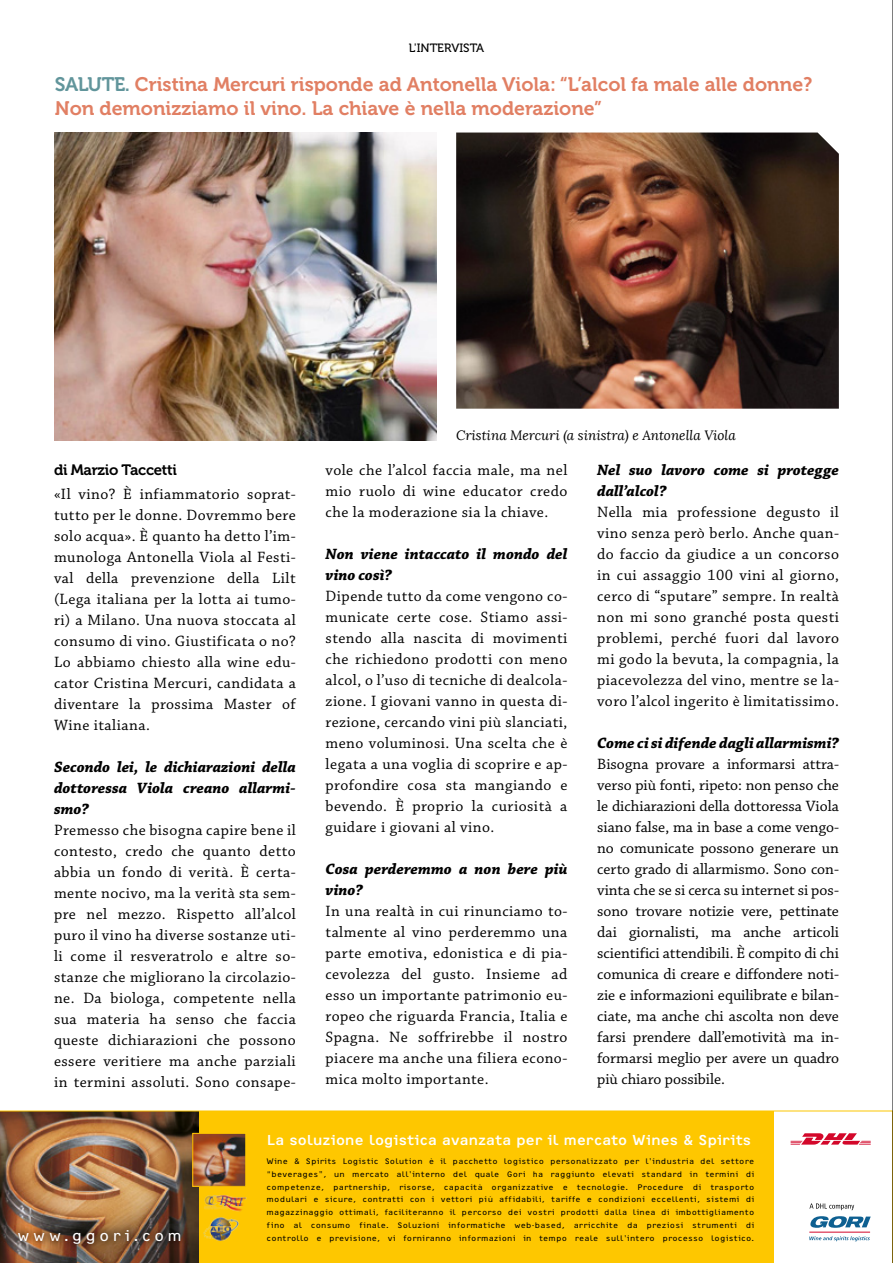
<style>
.page{position:relative;width:893px;height:1263px;background:#fff}
.page>*{position:absolute;margin:0;border:0;box-sizing:border-box;transform-origin:0 0}
.t1{font:19.5px/24px "Museo 700";color:#e17f63}
.t2{font:500 16.05px "Visa Type";letter-spacing:.195em;color:#fff}
.t3{font:15.75px/21px "Chaparral Pro";letter-spacing:.03em;color:#000;text-align:justify}
.t4{font:italic 700 15.75px/21px "Chaparral Pro";color:#000}
.t5{font:15px "Museo 700";letter-spacing:-.02em;color:#000}
.t6{font:600 14.85px "Visa Type";letter-spacing:-.03em;color:#fff}
.t7{font:italic 13.5px "Lora";color:#000}
.t8{font:12px "Museo 500";color:#000}
.t9{font:300 9px "Montserrat";letter-spacing:.01em;color:#000}
.t10{font:500 8.25px/12.9px "Visa Type";letter-spacing:.025em;color:#000;text-align:justify}
.s1{color:#61959b}
.s2{font-family:"Museo 500";font-weight:400;font-size:15px}
</style>
<div class="page">
<img style="left:456px;top:133px;width:383px;height:276px">
<img style="left:54px;top:133px;width:383px;height:307px">
<img style="left:0;top:1110px;width:891px;height:153px">
<svg style="left:891px;top:0;width:2px;height:1263px"></svg>
<p class="t8" style="left:409px;top:41px;width:77px">L'INTERVISTA</p>
<p class="t1" style="left:55px;top:73px;width:759px"><span class="s1">SALUTE.</span> Cristina Mercuri risponde ad Antonella Viola: “L’alcol fa male alle donne?<br>Non demonizziamo il vino. La chiave è nella moderazione”</p>
<p class="t5" style="left:54px;top:461px;width:124px">di Marzio Taccetti</p>
<p class="t3" style="left:54px;top:484px;width:243px">«Il vino? È infiammatorio soprat&shy;tutto per le donne. Dovremmo bere solo acqua». È quanto ha detto l’im&shy;munologa Antonella Viola al Festi&shy;val della prevenzione della Lilt (Lega italiana per la lotta ai tumo&shy;ri) a Milano. Una nuova stoccata al consumo di vino. Giustificata o no?<br>Lo abbiamo chiesto alla wine edu&shy;cator Cristina Mercuri, candidata a diventare la prossima Master of Wine italiana.</p>
<p class="t4" style="left:54px;top:757px;width:243px;text-align:justify">Secondo lei, le dichiarazioni della dottoressa Viola creano allarmi&shy;smo?</p>
<p class="t3" style="left:54px;top:820px;width:243px">Premesso che bisogna capire bene il contesto, credo che quanto detto abbia un fondo di verità. È certa&shy;mente nocivo, ma la verità sta sem&shy;pre nel mezzo. Rispetto all’alcol puro il vino ha diverse sostanze uti&shy;li come il resveratrolo e altre so&shy;stanze che migliorano la circolazio&shy;ne. Da biologa, competente nella sua materia ha senso che faccia queste dichiarazioni che possono essere veritiere ma anche parziali in termini assoluti. Sono consape-</p>
<p class="t7" style="left:456px;top:427px;width:281px">Cristina Mercuri (a sinistra) e Antonella Viola</p>
<p class="t3" style="left:326px;top:460px;width:243px">vole che l’alcol faccia male, ma nel mio ruolo di wine educator credo che la moderazione sia la chiave.</p>
<p class="t4" style="left:326px;top:544px;width:243px">Non viene intaccato il mondo del vino così?</p>
<p class="t3" style="left:326px;top:586px;width:243px">Dipende tutto da come vengono co&shy;municate certe cose. Stiamo assi&shy;stendo alla nascita di movimenti che richiedono prodotti con meno alcol, o l’uso di tecniche di dealcola&shy;zione. I giovani vanno in questa di&shy;rezione, cercando vini più slanciati, meno voluminosi. Una scelta che è legata a una voglia di scoprire e ap&shy;profondire cosa sta mangiando e bevendo. È proprio la curiosità a guidare i giovani al vino.</p>
<p class="t4" style="left:326px;top:859px;width:243px">Cosa perderemmo a non bere più vino?</p>
<p class="t3" style="left:326px;top:901px;width:243px">In una realtà in cui rinunciamo to&shy;talmente al vino perderemmo una parte emotiva, edonistica e di pia&shy;cevolezza del gusto. Insieme ad esso un importante patrimonio eu&shy;ropeo che riguarda Francia, Italia e Spagna. Ne soffrirebbe il nostro piacere ma anche una filiera econo&shy;mica molto importante.</p>
<p class="t4" style="left:597px;top:460px;width:243px">Nel suo lavoro come si protegge dall’alcol?</p>
<p class="t3" style="left:597px;top:502px;width:243px">Nella mia professione degusto il vino senza però berlo. Anche quan&shy;do faccio da giudice a un concorso in cui assaggio 100 vini al giorno, cerco di “sputare” sempre. In realtà non mi sono granché posta questi problemi, perché fuori dal lavoro mi godo la bevuta, la compagnia, la piacevolezza del vino, mentre se la&shy;voro l’alcol ingerito è limitatissimo.</p>
<p class="t4" style="left:597px;top:733px;width:243px">Come ci si difende dagli allarmismi?</p>
<p class="t3" style="left:597px;top:754px;width:243px">Bisogna provare a informarsi attra&shy;verso più fonti, ripeto: non penso che le dichiarazioni della dottoressa Viola siano false, ma in base a come vengo&shy;no comunicate possono generare un certo grado di allarmismo. Sono con&shy;vinta che se si cerca su internet si pos&shy;sono trovare notizie vere, pettinate dai giornalisti, ma anche articoli scientifici attendibili. È compito di chi comunica di creare e diffondere noti&shy;zie e informazioni equilibrate e bilan&shy;ciate, ma anche chi ascolta non deve farsi prendere dall’emotività ma in&shy;formarsi meglio per avere un quadro più chiaro possibile.</p>
<p class="t2" style="left:18px;top:1228px;width:166px">www.ggori.com</p>
<p class="t6" style="left:267px;top:1133px;width:486px">La soluzione logistica avanzata per il mercato Wines &amp; Spirits</p>
<p class="t10" style="left:267px;top:1154px;width:489px">Wine &amp; Spirits Logistic Solution è il pacchetto logistico personalizzato per l’industria del settore “beverages”, un mercato all’interno del quale Gori ha raggiunto elevati standard in termini di competenze, partnership, risorse, capacità organizzative e tecnologie. Procedure di trasporto modulari e sicure, contratti con i vettori più affidabili, tariffe e condizioni eccellenti, sistemi di magazzinaggio ottimali, faciliteranno il percorso dei vostri prodotti dalla linea di imbottigliamento fino al consumo finale. Soluzioni informatiche web-based, arricchite da preziosi strumenti di controllo e previsione, vi forniranno informazioni in tempo reale sull’intero processo logistico.</p>
<p class="t9" style="left:358px;top:1218px;width:195px">TRE BICCHIERI <span class="s2">28</span> GAMBERO ROSSO</p>
</div>
